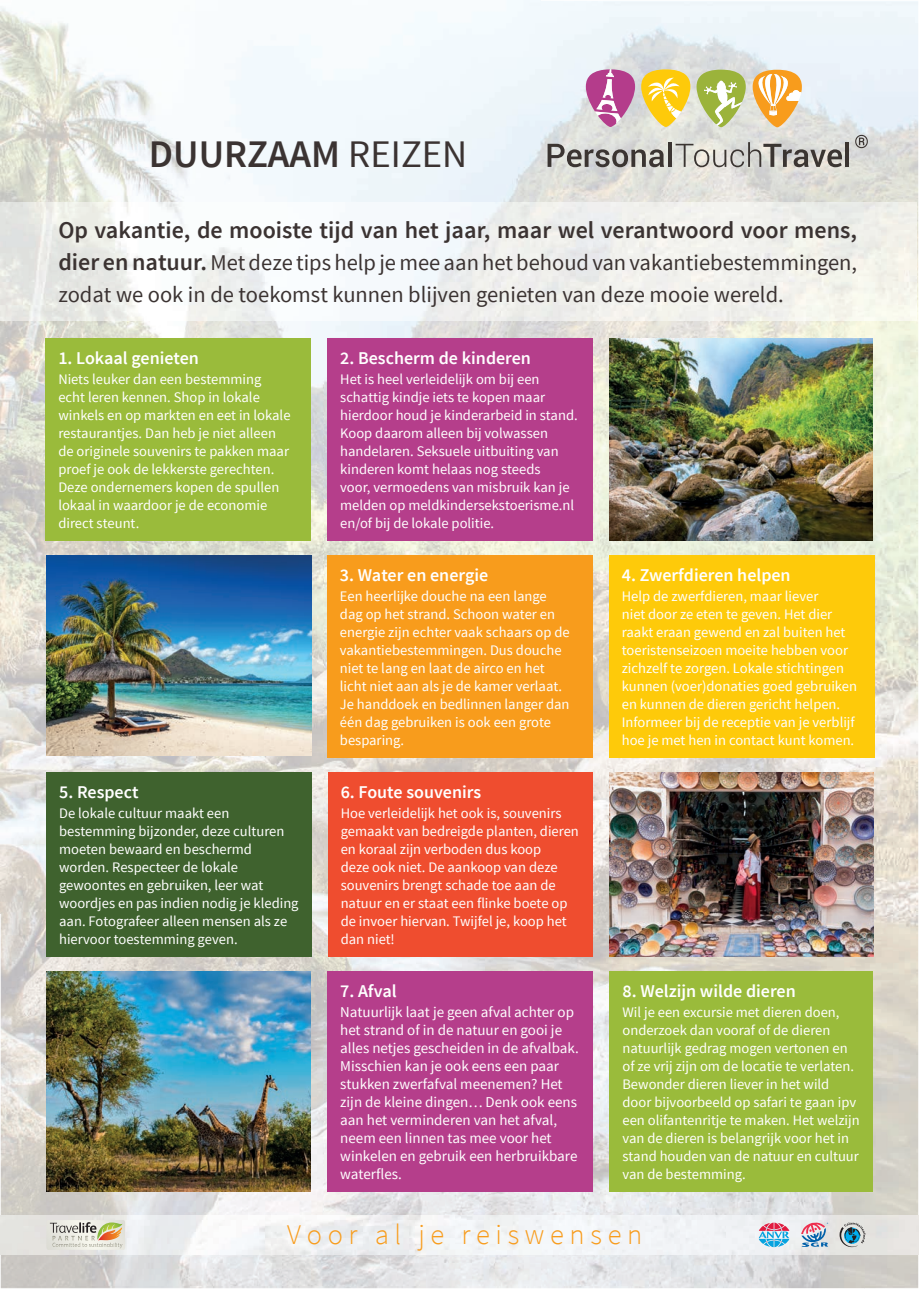
<style>
.page{position:relative;width:919px;height:1289px;background:#fff}
.page>*{position:absolute;margin:0;border:0;box-sizing:border-box;transform-origin:0 0}
.t1{font:600 39px "Source Sans Pro";color:#3b3332}
.t2{font:300 28.5px "Source Sans Pro";color:#f89c1c}
.t3{font:600 24px "Source Sans Pro";color:#3b3332}
.t4{font:22.5px/31.5px "Source Sans Pro";color:#3b3332}
.t5{font:600 18px "Source Sans Pro";color:#fff}
.t6{font:15px/18px "Source Sans Pro";color:#fff}
.t7{font:14.55px/18px "Source Sans Pro";color:#fff}
.s1{font-weight:400}
.s2{font-weight:600;font-size:24px}
</style>
<div class="page">
<img style="left:1px;top:1px;width:539px;height:201px">
<img style="left:540px;top:1px;width:378px;height:214px">
<img style="left:864px;top:215px;width:54px;height:1073px">
<img style="left:1px;top:320px;width:647px;height:592px">
<img style="left:648px;top:320px;width:216px;height:968px">
<img style="left:1px;top:912px;width:323px;height:303px">
<img style="left:324px;top:912px;width:325px;height:303px">
<img style="left:1px;top:1254px;width:648px;height:34px">
<img style="left:1px;top:1215px;width:917px;height:39px">
<img style="left:1px;top:202px;width:915px;height:118px">
<div style="left:327px;top:338px;width:266px;height:202px;background:#b53e8b"></div>
<svg style="left:758px;top:1222px;width:31px;height:25px"></svg>
<svg style="left:839px;top:1222px;width:26px;height:24px"></svg>
<svg style="left:801px;top:1222px;width:27px;height:24px"></svg>
<div style="left:327px;top:555px;width:265px;height:202px;background:#f89c1c"></div>
<svg style="left:585px;top:69px;width:50px;height:58px"></svg>
<svg style="left:641px;top:69px;width:49px;height:58px"></svg>
<svg style="left:547px;top:144px;width:117px;height:23px"></svg>
<svg style="left:667px;top:142px;width:4px;height:25px"></svg>
<svg style="left:675px;top:142px;width:166px;height:25px"></svg>
<hr style="left:845px;top:142px;width:4px;height:25px;background:#3b3532">
<svg style="left:752px;top:70px;width:49px;height:57px"></svg>
<svg style="left:696px;top:70px;width:49px;height:57px"></svg>
<svg style="left:855px;top:135px;width:12px;height:13px"></svg>
<div style="left:46px;top:338px;width:265px;height:202px;background:#9abb3b"></div>
<div style="left:609px;top:555px;width:265px;height:202px;background:#feca0a"></div>
<div style="left:46px;top:772px;width:266px;height:184px;background:#3f622e"></div>
<div style="left:328px;top:772px;width:264px;height:184px;background:#ef4d2f"></div>
<div style="left:609px;top:971px;width:263px;height:220px;background:#9abb3b"></div>
<div style="left:327px;top:971px;width:266px;height:220px;background:#b53e8b"></div>
<img style="left:46px;top:556px;width:265px;height:199px">
<img style="left:609px;top:339px;width:263px;height:201px">
<img style="left:609px;top:772px;width:264px;height:184px">
<img style="left:46px;top:971px;width:264px;height:220px">
<svg style="left:46px;top:1219px;width:79px;height:30px"></svg>
<h1 class="t1" style="left:149px;top:129px;width:320px">DUURZAAM <span class="s1">REIZEN</span></h1>
<h3 class="t3" style="left:58px;top:215px;width:800px">Op vakantie, de mooiste tijd van het jaar, maar wel verantwoord voor mens,</h3>
<h3 class="t4" style="left:58px;top:247px;width:800px"><span class="s2">dier en natuur.</span> Met deze tips help je mee aan het behoud van vakantiebestemmingen, zodat we ook in de toekomst kunnen blijven genieten van deze mooie wereld.</h3>
<p class="t5" style="left:58px;top:347px;width:142px">1. Lokaal genieten</p>
<p class="t7" style="left:58px;top:370px;width:234px">Niets leuker dan een bestemming echt leren kennen. Shop in lokale winkels en op markten en eet in lokale restaurantjes. Dan heb je niet alleen de originele souvenirs te pakken maar proef je ook de lekkerste gerechten.<br>Deze ondernemers kopen de spullen lokaal in waardoor je de economie direct steunt.</p>
<p class="t5" style="left:59px;top:781px;width:81px">5. Respect</p>
<p class="t7" style="left:59px;top:804px;width:241px">De lokale cultuur maakt een bestemming bijzonder, deze culturen moeten bewaard en beschermd worden. Respecteer de lokale gewoontes en gebruiken, leer wat woordjes en pas indien nodig je kleding aan. Fotografeer alleen mensen als ze hiervoor toestemming geven.</p>
<p class="t5" style="left:340px;top:347px;width:192px">2. Bescherm de kinderen</p>
<p class="t7" style="left:340px;top:370px;width:239px">Het is heel verleidelijk om bij een schattig kindje iets te kopen maar hierdoor houd je kinderarbeid in stand.<br>Koop daarom alleen bij volwassen handelaren. Seksuele uitbuiting van kinderen komt helaas nog steeds<br>voor, vermoedens van misbruik kan je melden op meldkindersekstoerisme.nl en/of bij de lokale politie.</p>
<p class="t5" style="left:340px;top:564px;width:150px">3. Water en energie</p>
<p class="t7" style="left:340px;top:587px;width:231px">Een heerlijke douche na een lange dag op het strand. Schoon water en energie zijn echter vaak schaars op de vakantiebestemmingen. Dus douche niet te lang en laat de airco en het licht niet aan als je de kamer verlaat.<br>Je handdoek en bedlinnen langer dan één dag gebruiken is ook een grote besparing.</p>
<p class="t5" style="left:340px;top:781px;width:142px">6. Foute souvenirs</p>
<p class="t7" style="left:340px;top:804px;width:240px">Hoe verleidelijk het ook is, souvenirs gemaakt van bedreigde planten, dieren en koraal zijn verboden dus koop<br>deze ook niet. De aankoop van deze souvenirs brengt schade toe aan de natuur en er staat een flinke boete op de invoer hiervan. Twijfel je, koop het dan niet!</p>
<p class="t5" style="left:340px;top:980px;width:58px">7. Afval</p>
<p class="t6" style="left:340px;top:1003px;width:240px">Natuurlijk laat je geen afval achter op het strand of in de natuur en gooi je alles netjes gescheiden in de afvalbak.<br>Misschien kan je ook eens een paar stukken zwerfafval meenemen? Het zijn de kleine dingen… Denk ook eens aan het verminderen van het afval, neem een linnen tas mee voor het winkelen en gebruik een herbruikbare waterfles.</p>
<p class="t5" style="left:621px;top:564px;width:170px">4. Zwerfdieren helpen</p>
<p class="t7" style="left:621px;top:587px;width:237px">Help de zwerfdieren, maar liever<br>niet door ze eten te geven. Het dier raakt eraan gewend en zal buiten het toeristenseizoen moeite hebben voor zichzelf te zorgen. Lokale stichtingen kunnen (voer)donaties goed gebruiken en kunnen de dieren gericht helpen.<br>Informeer bij de receptie van je verblijf hoe je met hen in contact kunt komen.</p>
<p class="t5" style="left:622px;top:980px;width:175px">8. Welzijn wilde dieren</p>
<p class="t7" style="left:622px;top:1003px;width:239px">Wil je een excursie met dieren doen, onderzoek dan vooraf of de dieren natuurlijk gedrag mogen vertonen en of ze vrij zijn om de locatie te verlaten.<br>Bewonder dieren liever in het wild door bijvoorbeeld op safari te gaan ipv een olifantenritje te maken. Het welzijn van de dieren is belangrijk voor het in stand houden van de natuur en cultuur van de bestemming.</p>
<h2 class="t2" style="left:287px;top:1216px;width:356px">V o o r a l j e r e i s w e n s e n</h2>
</div>
